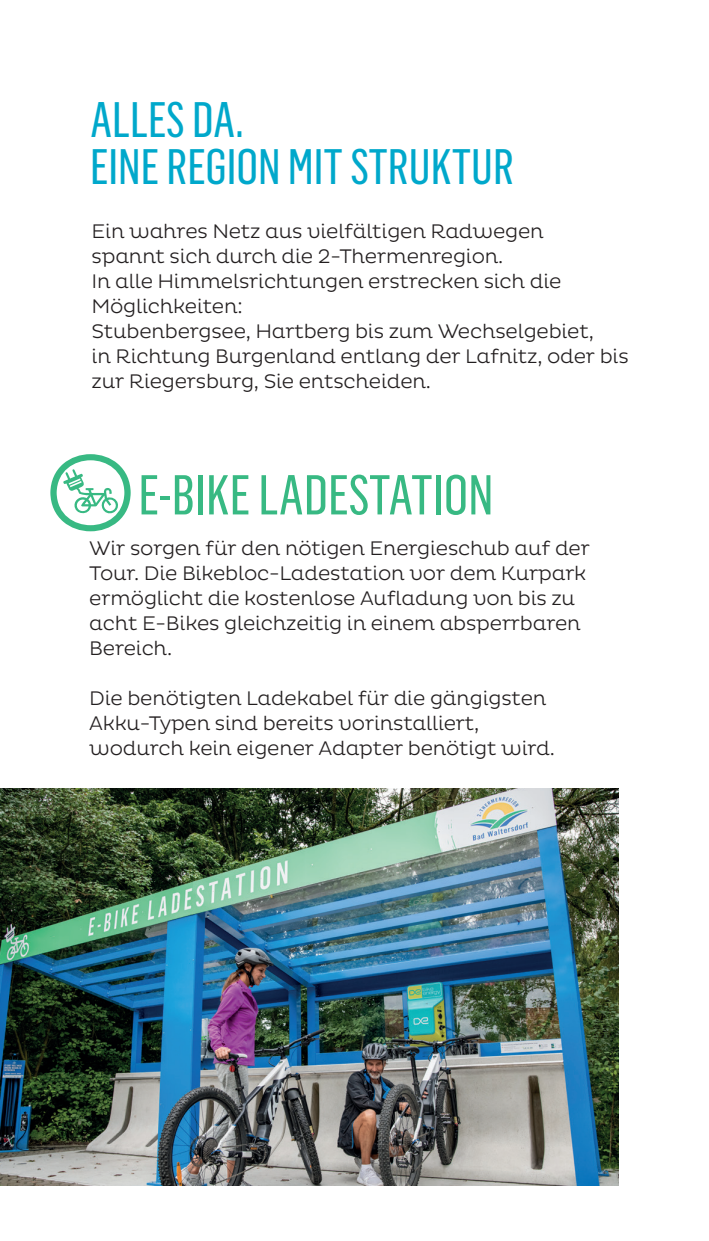
<style>
.page{position:relative;width:709px;height:1241px;background:#fff}
.page>*{position:absolute;margin:0;border:0;box-sizing:border-box;transform-origin:0 0}
.t1{font:55px "Flama Condensed Basic";color:#38b983}
.t2{font:48.75px/47.5px "Flama Condensed Basic";color:#00a8cb}
.t3{font:300 20px/25px "Pluto";letter-spacing:-.01em;color:#231f20}
</style>
<div class="page">
<img style="left:0;top:788px;width:619px;height:397px">
<svg style="left:50px;top:454px;width:81px;height:78px"></svg>
<h2 class="t2" style="left:90px;top:94px;width:425px">ALLES DA.<br>EINE REGION MIT STRUKTUR</h2>
<p class="t3" style="left:92px;top:219px;width:538px">Ein wahres Netz aus vielfältigen Radwegen<br>spannt sich durch die 2-Thermenregion.<br>In alle Himmelsrichtungen erstrecken sich die Möglichkeiten:<br>Stubenbergsee, Hartberg bis zum Wechselgebiet,<br>in Richtung Burgenland entlang der Lafnitz, oder bis zur Riegersburg, Sie entscheiden.</p>
<h1 class="t1" style="left:138px;top:460px;width:357px">E-BIKE LADESTATION</h1>
<p class="t3" style="left:89px;top:536px;width:502px">Wir sorgen für den nötigen Energieschub auf der Tour. Die Bikebloc-Ladestation vor dem Kurpark ermöglicht die kostenlose Aufladung von bis zu acht E-Bikes gleichzeitig in einem absperrbaren Bereich.</p>
<p class="t3" style="left:89px;top:686px;width:467px">Die benötigten Ladekabel für die gängigsten<br>Akku-Typen sind bereits vorinstalliert, wodurch kein eigener Adapter benötigt wird.</p>
</div>
